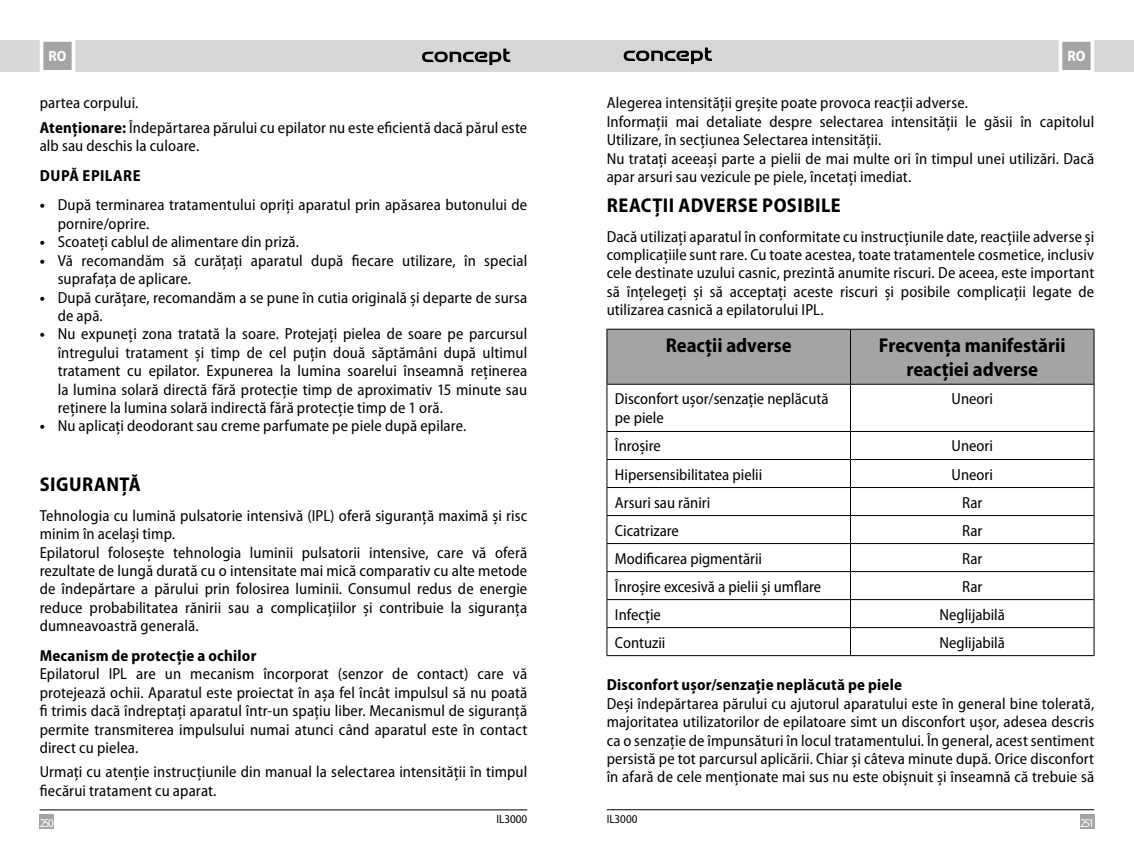
<style>
.page{position:relative;width:1134px;height:851px;background:#fff}
.page>*{position:absolute;margin:0;border:0;box-sizing:border-box;transform-origin:0 0}
.t1{font:700 semi-condensed 20px/24px "Myriad Pro";color:#000;text-align:center}
.t2{font:700 semi-condensed 20px "Myriad Pro";letter-spacing:.025em;color:#000}
.t3{font:semi-condensed 16px/18.4px "Myriad Pro";letter-spacing:.005em;color:#000}
.t4{font:700 semi-condensed 16px "Myriad Pro";letter-spacing:.015em;color:#000}
.t5{font:700 semi-condensed 16px "Myriad Pro";letter-spacing:.035em;color:#000}
.t6{font:700 semi-condensed 15px "Myriad Pro";color:#fff}
.t7{font:semi-condensed 12px "Myriad Pro";color:#000}
.t8{font:semi-condensed 12px "Myriad Pro";letter-spacing:-.125em;color:#fff}
.s1{font-weight:700}
</style>
<div class="page">
<div style="left:567px;top:40px;width:567px;height:32px;background:#d7d7d7"></div>
<div style="left:0;top:40px;width:567px;height:32px;background:#d7d7d7"></div>
<svg style="left:1058px;top:40px;width:37px;height:32px"></svg>
<svg style="left:39px;top:40px;width:37px;height:32px"></svg>
<svg style="left:422px;top:49px;width:88px;height:16px"></svg>
<svg style="left:624px;top:47px;width:88px;height:17px"></svg>
<div style="left:40px;top:814px;width:14px;height:14px;background:#a4a4a4"></div>
<div style="left:1080px;top:814px;width:14px;height:14px;background:#a4a4a4"></div>
<hr style="left:607px;top:809px;width:487px;height:1px;background:#000">
<hr style="left:40px;top:809px;width:487px;height:1px;background:#000">
<div style="left:608px;top:330px;width:486px;height:54px;background:#a4a4a4"></div>
<hr style="left:607px;top:329px;width:243px;height:1px;background:#000">
<hr style="left:607px;top:329px;width:1px;height:55px;background:#000">
<hr style="left:850px;top:329px;width:244px;height:1px;background:#000">
<hr style="left:850px;top:329px;width:1px;height:55px;background:#000">
<hr style="left:1094px;top:329px;width:1px;height:55px;background:#000">
<hr style="left:607px;top:384px;width:243px;height:1px;background:#000">
<hr style="left:607px;top:384px;width:1px;height:47px;background:#000">
<hr style="left:850px;top:384px;width:244px;height:1px;background:#000">
<hr style="left:850px;top:384px;width:1px;height:47px;background:#000">
<hr style="left:1094px;top:384px;width:1px;height:47px;background:#000">
<hr style="left:607px;top:431px;width:243px;height:1px;background:#000">
<hr style="left:850px;top:431px;width:244px;height:1px;background:#000">
<hr style="left:607px;top:459px;width:243px;height:1px;background:#000">
<hr style="left:850px;top:459px;width:244px;height:1px;background:#000">
<hr style="left:607px;top:487px;width:243px;height:1px;background:#000">
<hr style="left:850px;top:487px;width:244px;height:1px;background:#000">
<hr style="left:607px;top:515px;width:243px;height:1px;background:#000">
<hr style="left:850px;top:515px;width:244px;height:1px;background:#000">
<hr style="left:607px;top:543px;width:243px;height:1px;background:#000">
<hr style="left:850px;top:543px;width:244px;height:1px;background:#000">
<hr style="left:607px;top:571px;width:243px;height:1px;background:#000">
<hr style="left:850px;top:571px;width:244px;height:1px;background:#000">
<hr style="left:607px;top:599px;width:243px;height:1px;background:#000">
<hr style="left:850px;top:599px;width:244px;height:1px;background:#000">
<hr style="left:607px;top:627px;width:243px;height:1px;background:#000">
<svg style="left:607px;top:432px;width:1px;height:223px"></svg>
<hr style="left:850px;top:627px;width:244px;height:1px;background:#000">
<svg style="left:850px;top:431px;width:1px;height:224px"></svg>
<svg style="left:1094px;top:431px;width:1px;height:224px"></svg>
<hr style="left:607px;top:655px;width:243px;height:1px;background:#000">
<hr style="left:850px;top:655px;width:244px;height:1px;background:#000">
<p class="t6" style="left:49px;top:48px;width:19px">RO</p>
<p class="t6" style="left:1067px;top:48px;width:19px">RO</p>
<p class="t3" style="left:40px;top:91px;width:489px;line-height:24px">partea corpului.<br><span class="s1">Atenționare:</span> Îndepărtarea părului cu epilator nu este eficientă dacă părul este</p>
<p class="t3" style="left:40px;top:137px;width:161px">alb sau deschis la culoare.</p>
<p class="t5" style="left:40px;top:166px;width:102px">DUPĂ EPILARE</p>
<p class="t3" style="left:58px;top:196px;width:471px;text-indent:-18px"><span class="s1">•</span> După terminarea tratamentului opriți aparatul prin apăsarea butonului de pornire/oprire.</p>
<p class="t3" style="left:40px;top:233px;width:261px"><span class="s1">•</span> Scoateți cablul de alimentare din priză.</p>
<p class="t3" style="left:58px;top:251px;width:471px;text-indent:-18px"><span class="s1">•</span> Vă recomandăm să curățați aparatul după fiecare utilizare, în special suprafața de aplicare.</p>
<p class="t3" style="left:58px;top:288px;width:471px;text-indent:-18px"><span class="s1">•</span> După curățare, recomandăm a se pune în cutia originală și departe de sursa de apă.</p>
<p class="t3" style="left:58px;top:325px;width:471px;text-align:justify;text-indent:-18px"><span class="s1">•</span> Nu expuneți zona tratată la soare. Protejați pielea de soare pe parcursul întregului tratament și timp de cel puțin două săptămâni după ultimul tratament cu epilator. Expunerea la lumina soarelui înseamnă reținerea la lumina solară directă fără protecție timp de aproximativ 15 minute sau reținere la lumina solară indirectă fără protecție timp de 1 oră.</p>
<p class="t3" style="left:40px;top:417px;width:428px"><span class="s1">•</span> Nu aplicați deodorant sau creme parfumate pe piele după epilare.</p>
<p class="t2" style="left:40px;top:473px;width:103px">SIGURANȚĂ</p>
<p class="t3" style="left:40px;top:506px;width:489px">Tehnologia cu lumină pulsatorie intensivă (IPL) oferă siguranță maximă și risc minim în același timp.<br>Epilatorul folosește tehnologia luminii pulsatorii intensive, care vă oferă rezultate de lungă durată cu o intensitate mai mică comparativ cu alte metode de îndepărtare a părului prin folosirea luminii. Consumul redus de energie reduce probabilitatea rănirii sau a complicațiilor și contribuie la siguranța dumneavoastră generală.</p>
<p class="t4" style="left:40px;top:646px;width:218px">Mecanism de protecție a ochilor</p>
<p class="t3" style="left:40px;top:665px;width:489px;text-align:justify">Epilatorul IPL are un mecanism încorporat (senzor de contact) care vă protejează ochii. Aparatul este proiectat în așa fel încât impulsul să nu poată fi trimis dacă îndreptați aparatul într-un spațiu liber. Mecanismul de siguranță permite transmiterea impulsului numai atunci când aparatul este în contact direct cu pielea.</p>
<p class="t3" style="left:40px;top:762px;width:489px">Urmați cu atenție instrucțiunile din manual la selectarea intensității în timpul fiecărui tratament cu aparat.</p>
<p class="t3" style="left:607px;top:94px;width:489px">Alegerea intensității greșite poate provoca reacții adverse.<br>Informații mai detaliate despre selectarea intensității le găsii în capitolul Utilizare, în secțiunea Selectarea intensității.<br>Nu tratați aceeași parte a pielii de mai multe ori în timpul unei utilizări. Dacă apar arsuri sau vezicule pe piele, încetați imediat.</p>
<p class="t2" style="left:607px;top:194px;width:235px">REACȚII ADVERSE POSIBILE</p>
<p class="t3" style="left:607px;top:227px;width:489px;text-align:justify">Dacă utilizați aparatul în conformitate cu instrucțiunile date, reacțiile adverse și complicațiile sunt rare. Cu toate acestea, toate tratamentele cosmetice, inclusiv cele destinate uzului casnic, prezintă anumite riscuri. De aceea, este important să înțelegeți și să acceptați aceste riscuri și posibile complicații legate de utilizarea casnică a epilatorului IPL.</p>
<p class="t1" style="left:666px;top:334px;width:127px">Reacții adverse</p>
<p class="t1" style="left:879px;top:334px;width:188px">Frecvența manifestării reacției adverse</p>
<p class="t3" style="left:615px;top:389px;width:215px;line-height:19.2px">Disconfort ușor/senzație neplăcută pe piele</p>
<p class="t3" style="left:952px;top:390px;width:43px">Uneori</p>
<p class="t3" style="left:615px;top:437px;width:47px">Înroșire</p>
<p class="t3" style="left:952px;top:437px;width:43px">Uneori</p>
<p class="t3" style="left:615px;top:465px;width:149px">Hipersensibilitatea pielii</p>
<p class="t3" style="left:952px;top:465px;width:43px">Uneori</p>
<p class="t3" style="left:615px;top:493px;width:97px">Arsuri sau răniri</p>
<p class="t3" style="left:962px;top:493px;width:22px">Rar</p>
<p class="t3" style="left:615px;top:521px;width:66px">Cicatrizare</p>
<p class="t3" style="left:962px;top:521px;width:22px">Rar</p>
<p class="t3" style="left:615px;top:549px;width:149px">Modificarea pigmentării</p>
<p class="t3" style="left:962px;top:549px;width:22px">Rar</p>
<p class="t3" style="left:615px;top:577px;width:208px">Înroșire excesivă a pielii și umflare</p>
<p class="t3" style="left:962px;top:577px;width:22px">Rar</p>
<p class="t3" style="left:615px;top:605px;width:47px">Infecție</p>
<p class="t3" style="left:939px;top:605px;width:67px">Neglijabilă</p>
<p class="t3" style="left:615px;top:633px;width:52px">Contuzii</p>
<p class="t3" style="left:939px;top:633px;width:67px">Neglijabilă</p>
<p class="t4" style="left:607px;top:676px;width:297px">Disconfort ușor/senzație neplăcută pe piele</p>
<p class="t3" style="left:607px;top:694px;width:489px;text-align:justify">Deși îndepărtarea părului cu ajutorul aparatului este în general bine tolerată, majoritatea utilizatorilor de epilatoare simt un disconfort ușor, adesea descris ca o senzație de împunsături în locul tratamentului. În general, acest sentiment persistă pe tot parcursul aplicării. Chiar și câteva minute după. Orice disconfort în afară de cele menționate mai sus nu este obișnuit și înseamnă că trebuie să</p>
<p class="t7" style="left:497px;top:812px;width:32px">IL3000</p>
<p class="t7" style="left:607px;top:812px;width:32px">IL3000</p>
<p class="t8" style="left:40px;top:816px;width:16px">250</p>
<p class="t8" style="left:1080px;top:816px;width:16px">251</p>
</div>
